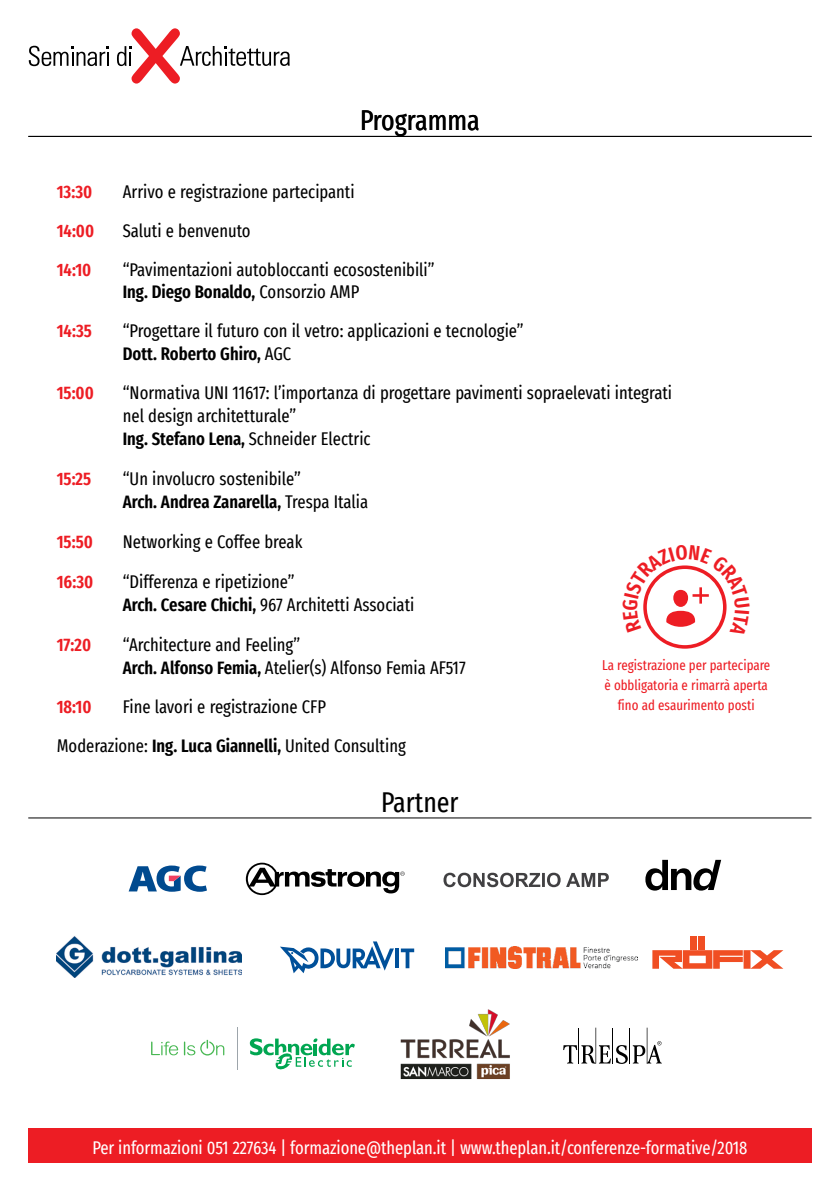
<style>
.page{position:relative;width:840px;height:1191px;background:#fff}
.page>*{position:absolute;margin:0;border:0;box-sizing:border-box;transform-origin:0 0}
.t1{font:extra-condensed 28px "Fira Sans";color:#000}
.t2{font:extra-condensed 18px/23px "Fira Sans";color:#000}
.t3{font:extra-condensed 18px "Fira Sans";letter-spacing:-.005em;color:#fff}
.t4{font:600 extra-condensed 18px "Fira Sans";color:#ed1d24}
.t5{font:600 extra-condensed 18px "Fira Sans";color:#000}
.t6{font:extra-condensed 14px/20px "Fira Sans";color:#ed1d24;text-align:center}
.s1{font-weight:600}
</style>
<div class="page">
<div style="left:28px;top:1128px;width:783px;height:34px;background:#ed1d24"></div>
<svg style="left:29px;top:46px;width:80px;height:20px"></svg>
<svg style="left:117px;top:28px;width:172px;height:56px"></svg>
<hr style="left:28px;top:136px;width:783px;height:1px;background:#000">
<hr style="left:28px;top:817px;width:783px;height:1px;background:#000">
<svg style="left:443px;top:872px;width:165px;height:15px"></svg>
<svg style="left:246px;top:862px;width:158px;height:33px"></svg>
<img style="left:400px;top:1009px;width:110px;height:71px">
<hr style="left:629px;top:1027px;width:1px;height:36px;background:#000">
<hr style="left:646px;top:1027px;width:1px;height:36px;background:#000">
<hr style="left:612px;top:1027px;width:1px;height:36px;background:#000">
<hr style="left:595px;top:1027px;width:1px;height:36px;background:#000">
<hr style="left:578px;top:1027px;width:1px;height:36px;background:#000">
<svg style="left:563px;top:1041px;width:98px;height:23px"></svg>
<svg style="left:151px;top:1041px;width:27px;height:14px"></svg>
<svg style="left:184px;top:1039px;width:40px;height:16px"></svg>
<svg style="left:250px;top:1038px;width:105px;height:32px"></svg>
<hr style="left:237px;top:1027px;width:1px;height:42px;background:#9da5ab">
<svg style="left:645px;top:860px;width:75px;height:30px"></svg>
<svg style="left:128px;top:865px;width:79px;height:26px"></svg>
<img style="left:56px;top:936px;width:186px;height:42px">
<div style="left:697px;top:936px;width:7px;height:13px;background:#f04e23"></div>
<div style="left:690px;top:936px;width:6px;height:13px;background:#f04e23"></div>
<svg style="left:652px;top:950px;width:131px;height:18px"></svg>
<hr style="left:395px;top:948px;width:4px;height:20px;background:#00509a">
<svg style="left:400px;top:948px;width:14px;height:20px"></svg>
<svg style="left:280px;top:941px;width:113px;height:32px"></svg>
<img style="left:445px;top:946px;width:192px;height:22px">
<svg style="left:643px;top:565px;width:84px;height:83px"></svg>
<h1 class="t1" style="left:360px;top:100px;width:121px">Programma</h1>
<p class="t4" style="left:57px;top:177px;width:37px">13:30</p>
<p class="t2" style="left:123px;top:180px;width:233px">Arrivo e registrazione partecipanti</p>
<p class="t4" style="left:57px;top:216px;width:39px">14:00</p>
<p class="t2" style="left:123px;top:219px;width:129px">Saluti e benvenuto</p>
<p class="t4" style="left:57px;top:255px;width:36px">14:10</p>
<p class="t2" style="left:123px;top:258px;width:313px;line-height:22px">“Pavimentazioni autobloccanti ecosostenibili”<br><span class="s1">Ing. Diego Bonaldo,</span> Consorzio AMP</p>
<p class="t4" style="left:57px;top:316px;width:37px">14:35</p>
<p class="t2" style="left:123px;top:319px;width:402px">“Progettare il futuro con il vetro: applicazioni e tecnologie”<br><span class="s1">Dott. Roberto Ghiro,</span> AGC</p>
<p class="t4" style="left:57px;top:378px;width:39px">15:00</p>
<p class="t2" style="left:123px;top:381px;width:550px">“Normativa UNI 11617: l’importanza di progettare pavimenti sopraelevati integrati nel design architetturale”</p>
<p class="t5" style="left:57px;top:424px;width:36px">I</p>
<p class="t2" style="left:127px;top:427px;width:245px"><span class="s1">ng. Stefano Lena,</span> Schneider Electric</p>
<p class="t4" style="left:57px;top:464px;width:36px">15:25</p>
<p class="t2" style="left:123px;top:467px;width:247px">“Un involucro sostenibile”<br><span class="s1">Arch. Andrea Zanarella,</span> Trespa Italia</p>
<p class="t4" style="left:57px;top:527px;width:38px">15:50</p>
<p class="t2" style="left:123px;top:530px;width:181px">Networking e Coffee break</p>
<p class="t4" style="left:57px;top:567px;width:38px">16:30</p>
<p class="t2" style="left:123px;top:570px;width:293px">“Differenza e ripetizione”<br><span class="s1">Arch. Cesare Chichi,</span> 967 Architetti Associati</p>
<p class="t4" style="left:57px;top:630px;width:36px">17:20</p>
<p class="t2" style="left:123px;top:633px;width:344px">“Architecture and Feeling”<br><span class="s1">Arch. Alfonso Femia,</span> Atelier(s) Alfonso Femia AF517</p>
<p class="t4" style="left:57px;top:692px;width:36px">18:10</p>
<p class="t6" style="left:601px;top:655px;width:169px">La registrazione per partecipare è obbligatoria e rimarrà aperta fino ad esaurimento posti</p>
<p class="t2" style="left:57px;top:687px;width:350px;line-height:39px;text-indent:66px">Fine lavori e registrazione CFP<br>Moderazione: <span class="s1">Ing. Luca Giannelli,</span> United Consulting</p>
<h1 class="t1" style="left:381px;top:781px;width:79px">Partner</h1>
<p class="t3" style="left:92px;top:1134px;width:656px">Per informazioni 051 227634 | formazione@theplan.it | www.theplan.it/conferenze-formative/2018</p>
</div>
